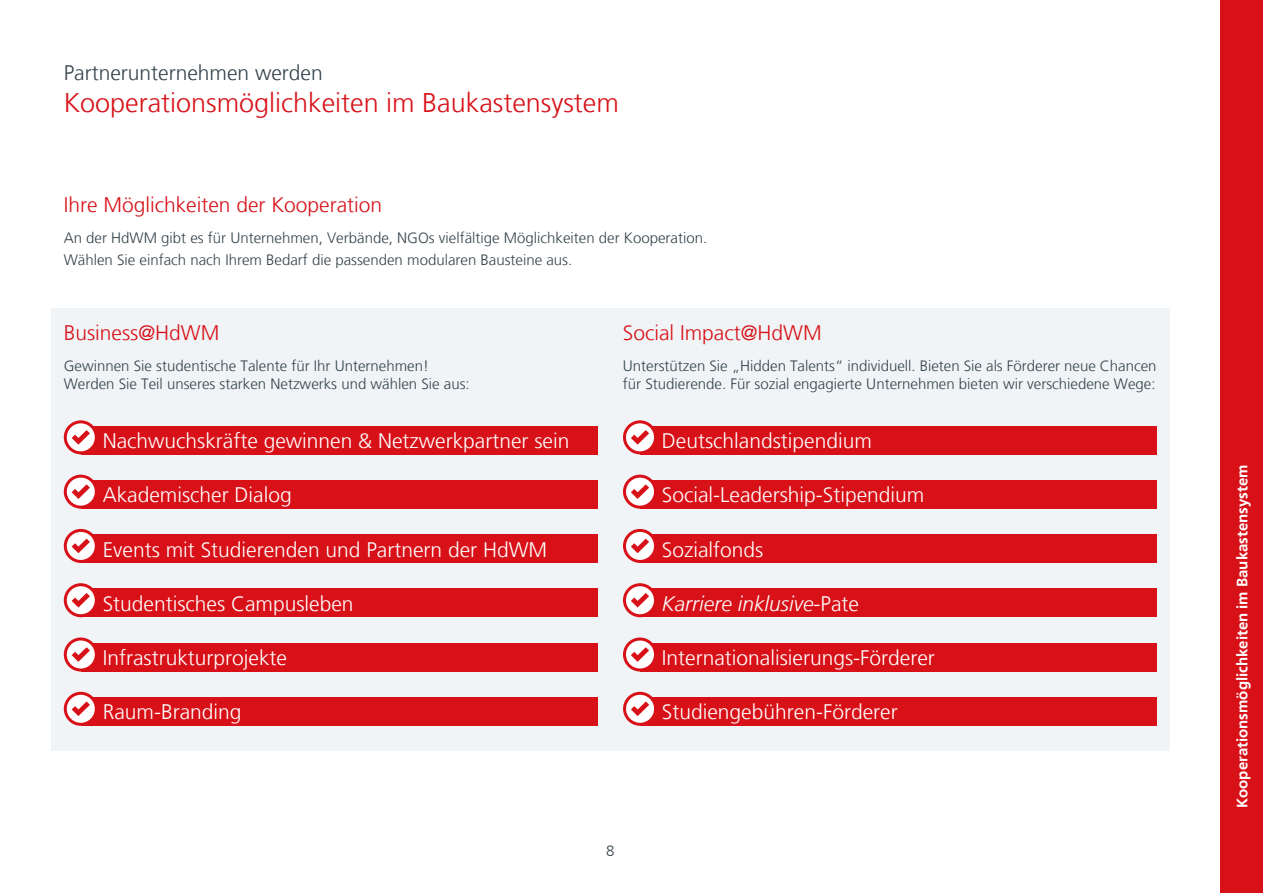
<style>
.page{position:relative;width:1263px;height:893px;background:#fff}
.page>*{position:absolute;margin:0;border:0;box-sizing:border-box;transform-origin:0 0}
.t1{font:300 27px "Frutiger LT";color:#d81017}
.t2{font:300 21px "Frutiger LT";color:#fff}
.t3{font:300 21px "Frutiger LT";color:#d81017}
.t4{font:300 21px "Frutiger LT";color:#33424a}
.t5{font:italic 300 21px "Frutiger LT";color:#fff}
.t6{font:300 15px/18px "Frutiger LT";color:#33424a}
.t7{font:700 15px "Frutiger LT";color:#fff}
.s1{font-style:normal}
</style>
<div class="page">
<div style="left:51px;top:308px;width:1118px;height:442px;background:#f0f4f6"></div>
<div style="left:1220px;top:0;width:43px;height:893px;background:#d81017"></div>
<div style="left:81px;top:426px;width:516px;height:28px;background:#d81017"></div>
<div style="left:81px;top:480px;width:516px;height:29px;background:#d81017"></div>
<div style="left:81px;top:697px;width:516px;height:29px;background:#d81017"></div>
<div style="left:81px;top:643px;width:516px;height:28px;background:#d81017"></div>
<div style="left:81px;top:589px;width:516px;height:28px;background:#d81017"></div>
<div style="left:81px;top:534px;width:516px;height:29px;background:#d81017"></div>
<div style="left:640px;top:426px;width:516px;height:28px;background:#d81017"></div>
<div style="left:640px;top:480px;width:516px;height:29px;background:#d81017"></div>
<div style="left:640px;top:697px;width:517px;height:29px;background:#d81017"></div>
<div style="left:640px;top:643px;width:516px;height:28px;background:#d81017"></div>
<div style="left:640px;top:589px;width:516px;height:28px;background:#d81017"></div>
<div style="left:640px;top:534px;width:516px;height:29px;background:#d81017"></div>
<svg style="left:65px;top:476px;width:31px;height:31px"></svg>
<div style="left:64px;top:475px;width:34px;height:34px;border:3px solid #d81017;border-radius:50%"></div>
<svg style="left:72px;top:484px;width:18px;height:15px"></svg>
<svg style="left:624px;top:693px;width:31px;height:31px"></svg>
<div style="left:623px;top:692px;width:34px;height:34px;border:3px solid #d81017;border-radius:50%"></div>
<svg style="left:631px;top:701px;width:18px;height:15px"></svg>
<svg style="left:624px;top:639px;width:31px;height:31px"></svg>
<div style="left:623px;top:637px;width:34px;height:34px;border:3px solid #d81017;border-radius:50%"></div>
<svg style="left:631px;top:647px;width:18px;height:15px"></svg>
<svg style="left:624px;top:585px;width:31px;height:31px"></svg>
<div style="left:623px;top:583px;width:34px;height:34px;border:3px solid #d81017;border-radius:50%"></div>
<svg style="left:631px;top:593px;width:18px;height:14px"></svg>
<svg style="left:624px;top:530px;width:31px;height:31px"></svg>
<div style="left:623px;top:529px;width:34px;height:34px;border:3px solid #d81017;border-radius:50%"></div>
<svg style="left:631px;top:539px;width:18px;height:14px"></svg>
<svg style="left:624px;top:476px;width:31px;height:31px"></svg>
<div style="left:623px;top:475px;width:34px;height:34px;border:3px solid #d81017;border-radius:50%"></div>
<svg style="left:631px;top:484px;width:18px;height:15px"></svg>
<svg style="left:624px;top:422px;width:31px;height:31px"></svg>
<div style="left:623px;top:420px;width:34px;height:34px;border:3px solid #d81017;border-radius:50%"></div>
<svg style="left:631px;top:430px;width:18px;height:15px"></svg>
<svg style="left:65px;top:693px;width:31px;height:31px"></svg>
<div style="left:64px;top:692px;width:34px;height:34px;border:3px solid #d81017;border-radius:50%"></div>
<svg style="left:72px;top:701px;width:18px;height:15px"></svg>
<svg style="left:65px;top:639px;width:31px;height:31px"></svg>
<div style="left:64px;top:637px;width:34px;height:34px;border:3px solid #d81017;border-radius:50%"></div>
<svg style="left:72px;top:647px;width:18px;height:15px"></svg>
<svg style="left:65px;top:585px;width:31px;height:31px"></svg>
<div style="left:64px;top:583px;width:34px;height:34px;border:3px solid #d81017;border-radius:50%"></div>
<svg style="left:72px;top:593px;width:18px;height:14px"></svg>
<svg style="left:65px;top:530px;width:31px;height:31px"></svg>
<div style="left:64px;top:529px;width:34px;height:34px;border:3px solid #d81017;border-radius:50%"></div>
<svg style="left:72px;top:539px;width:18px;height:14px"></svg>
<svg style="left:65px;top:422px;width:31px;height:31px"></svg>
<div style="left:64px;top:420px;width:34px;height:34px;border:3px solid #d81017;border-radius:50%"></div>
<svg style="left:72px;top:430px;width:18px;height:15px"></svg>
<h2 class="t4" style="left:64px;top:60px;width:261px">Partnerunternehmen werden</h2>
<h1 class="t1" style="left:64px;top:87px;width:557px">Kooperationsmöglichkeiten im Baukastensystem</h1>
<h2 class="t3" style="left:64px;top:193px;width:320px">Ihre Möglichkeiten der Kooperation</h2>
<p class="t6" style="left:64px;top:227px;width:645px;line-height:22.2px">An der HdWM gibt es für Unternehmen, Verbände, NGOs vielfältige Möglichkeiten der Kooperation.<br>Wählen Sie einfach nach Ihrem Bedarf die passenden modularen Bausteine aus.</p>
<h2 class="t3" style="left:64px;top:321px;width:157px">Business@HdWM</h2>
<p class="t6" style="left:64px;top:357px;width:407px">Gewinnen Sie studentische Talente für Ihr Unternehmen!<br>Werden Sie Teil unseres starken Netzwerks und wählen Sie aus:</p>
<h2 class="t3" style="left:623px;top:321px;width:200px">Social Impact@HdWM</h2>
<p class="t6" style="left:623px;top:357px;width:535px">Unterstützen Sie „Hidden Talents“ individuell. Bieten Sie als Förderer neue Chancen für Studierende. Für sozial engagierte Unternehmen bieten wir verschiedene Wege:</p>
<h2 class="t2" style="left:103px;top:429px;width:468px">Nachwuchskräfte gewinnen &amp; Netzwerkpartner sein</h2>
<h2 class="t2" style="left:103px;top:483px;width:191px">Akademischer Dialog</h2>
<h2 class="t2" style="left:662px;top:429px;width:212px">Deutschlandstipendium</h2>
<h2 class="t2" style="left:662px;top:483px;width:264px">Social-Leadership-Stipendium</h2>
<h2 class="t2" style="left:103px;top:537px;width:446px">Events mit Studierenden und Partnern der HdWM</h2>
<h2 class="t2" style="left:662px;top:537px;width:103px">Sozialfonds</h2>
<h2 class="t2" style="left:103px;top:592px;width:252px">Studentisches Campusleben</h2>
<h2 class="t5" style="left:662px;top:592px;width:199px">Karriere inklusive<span class="s1">-Pate</span></h2>
<h2 class="t2" style="left:103px;top:646px;width:186px">Infrastrukturprojekte</h2>
<h2 class="t2" style="left:662px;top:646px;width:275px">Internationalisierungs-Förderer</h2>
<h2 class="t2" style="left:103px;top:700px;width:140px">Raum-Branding</h2>
<h2 class="t2" style="left:662px;top:700px;width:237px">Studiengebühren-Förderer</h2>
<p class="t6" style="left:606px;top:842px;width:10px">8</p>
<p class="t7" style="left:1233px;top:808px;width:345px;rotate:-90deg">Kooperationsmöglichkeiten im Baukastensystem</p>
</div>
